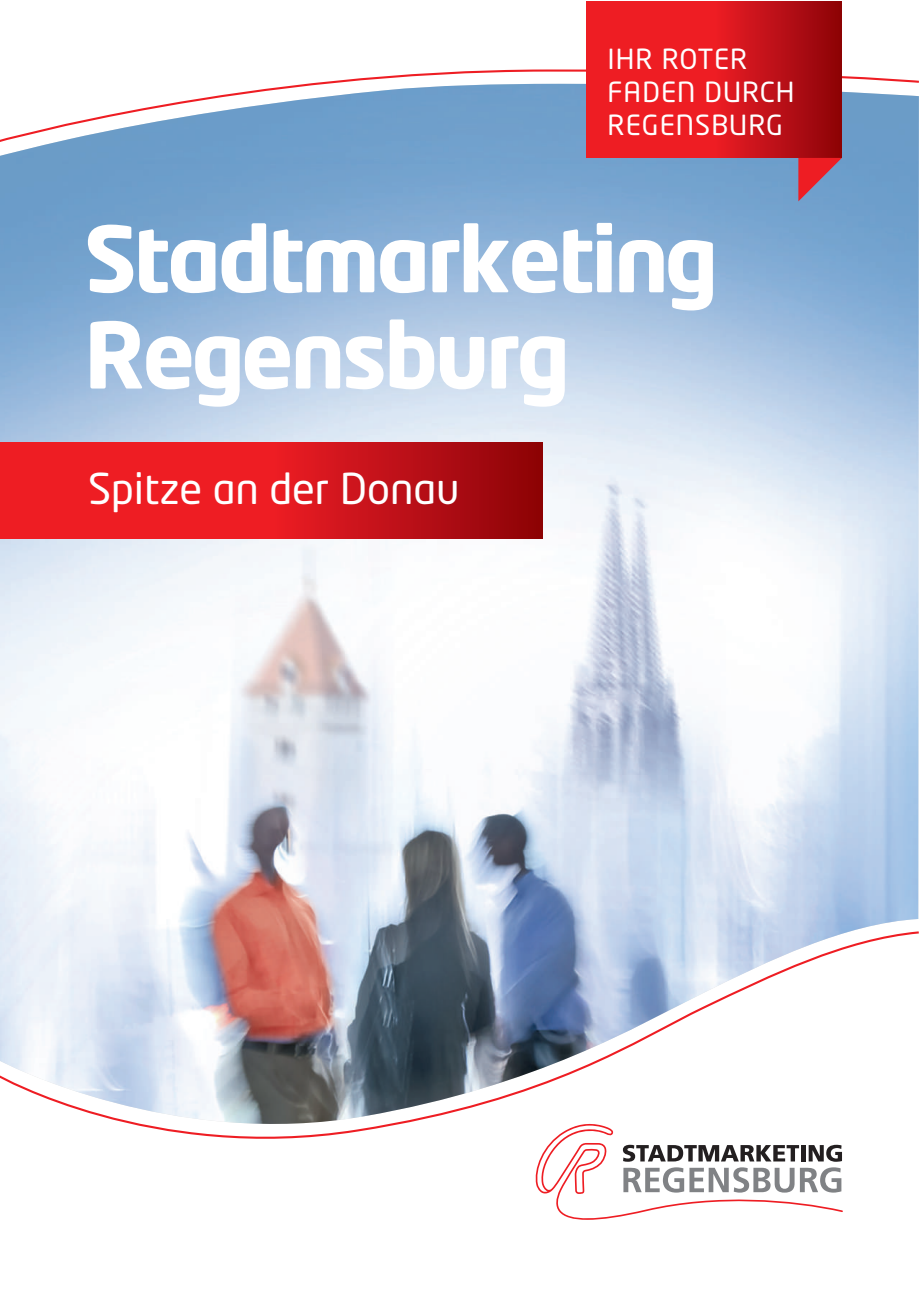
<style>
.page{position:relative;width:919px;height:1289px;background:#fff}
.page>*{position:absolute;margin:0;border:0;box-sizing:border-box;transform-origin:0 0}
.t1{font:700 90px/96.1px "Neo Tech Pro";letter-spacing:-.035em;color:#fff}
.t2{font:42px "Neo Tech Pro";color:#fff}
.t3{font:27.45px/32.8px "Neo Tech Pro";letter-spacing:.04em;color:#fff}
</style>
<div class="page">
<img style="left:0;top:143px;width:918px;height:787px">
<svg style="left:0;top:68px;width:918px;height:75px"></svg>
<svg style="left:0;top:930px;width:918px;height:209px"></svg>
<svg style="left:0;top:442px;width:542px;height:96px;background:#d4161c"></svg>
<svg style="left:586px;top:1px;width:255px;height:157px;background:#d5161d"></svg>
<svg style="left:798px;top:158px;width:43px;height:43px;background:#af5c75"></svg>
<svg style="left:535px;top:1123px;width:307px;height:96px"></svg>
<p class="t3" style="left:607px;top:42px;width:189px">IHR ROTER<br>FADEN DURCH<br>REGENSBURG</p>
<h1 class="t1" style="left:84px;top:208px;width:634px">Stadtmarketing<br>Regensburg</h1>
<h2 class="t2" style="left:88px;top:463px;width:373px">Spitze an der Donau</h2>
</div>
